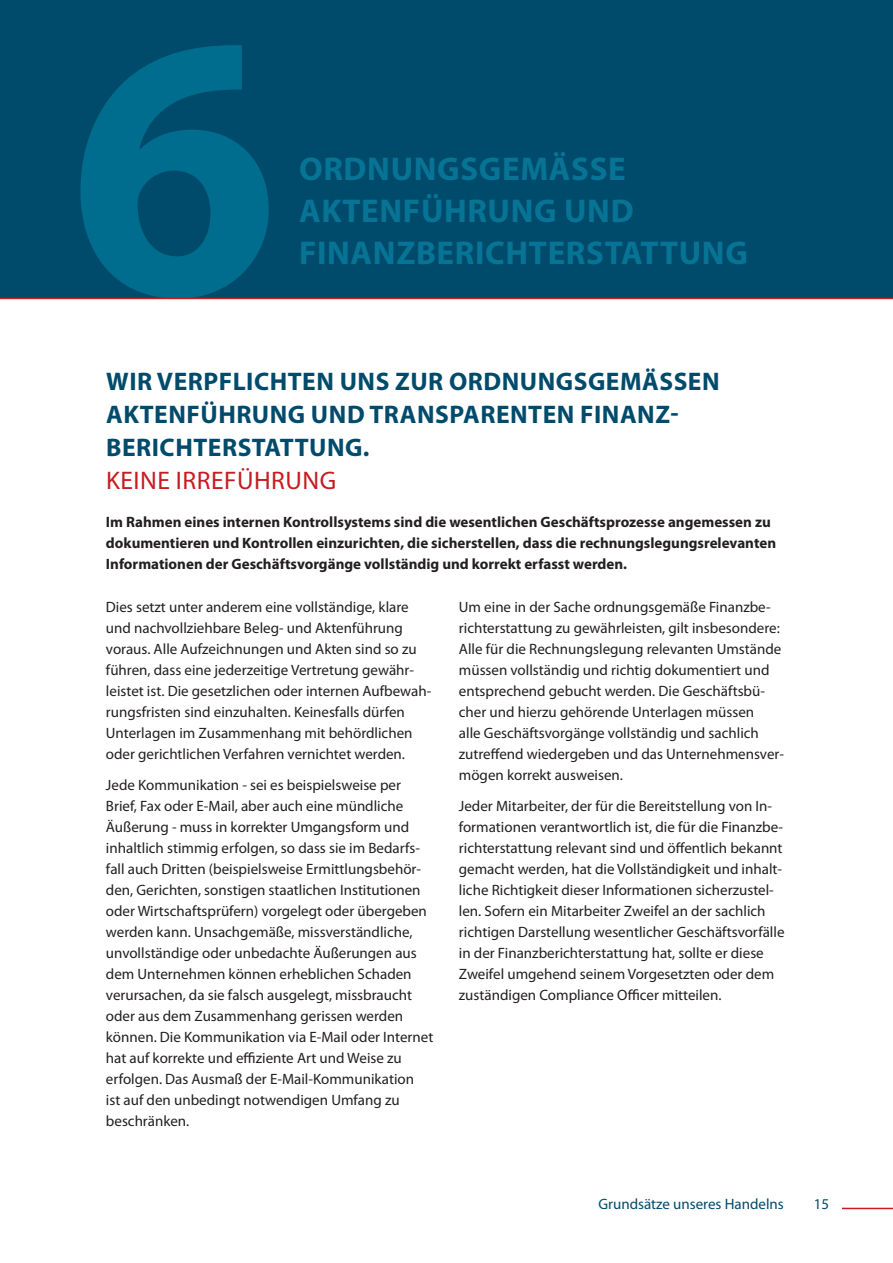
<style>
.page{position:relative;width:893px;height:1263px;background:#fff}
.page>*{position:absolute;margin:0;border:0;box-sizing:border-box;transform-origin:0 0}
.t1{font:700 378px "Myriad Pro";color:#006d8e}
.t2{font:700 33px/42px "Myriad Pro";letter-spacing:.02em;color:#087495}
.t3{font:700 25.5px/33px "Myriad Pro";letter-spacing:.02em;color:#004b6c}
.t4{font:25.5px "Myriad Pro";letter-spacing:.02em;color:#c61c22}
.t5{font:15px/21px "Myriad Pro";color:#231f20}
.t6{font:700 15px/21px "Myriad Pro";color:#231f20}
.t7{font:15px "Myriad Pro";color:#004b6c}
</style>
<div class="page">
<div style="left:0;top:0;width:893px;height:298px;background:#004b6c"></div>
<hr style="left:0;top:298px;width:893px;height:1px;background:#c61c22">
<hr style="left:842px;top:1208px;width:51px;height:1px;background:#c61c22">
<h1 class="t1" style="left:69px;top:-45px;width:211px">6</h1>
<h2 class="t2" style="left:299px;top:148px;width:450px">ORDNUNGSGEMÄSSE<br>AKTENFÜHRUNG UND<br>FINANZBERICHTERSTATTUNG</h2>
<h3 class="t3" style="left:106px;top:365px;width:615px">WIR VERPFLICHTEN UNS ZUR ORDNUNGSGEMÄSSEN<br>AKTENFÜHRUNG UND TRANSPARENTEN FINANZ-<br>BERICHTERSTATTUNG.</h3>
<h3 class="t4" style="left:106px;top:467px;width:231px">KEINE IRREFÜHRUNG</h3>
<p class="t6" style="left:106px;top:511px;width:672px">Im Rahmen eines internen Kontrollsystems sind die wesentlichen Geschäftsprozesse angemessen zu dokumentieren und Kontrollen einzurichten, die sicherstellen, dass die rechnungslegungsrelevanten<br>Informationen der Geschäftsvorgänge vollständig und korrekt erfasst werden.</p>
<p class="t5" style="left:106px;top:597px;width:327px">Dies setzt unter anderem eine vollständige, klare und nachvollziehbare Beleg- und Aktenführung voraus. Alle Aufzeichnungen und Akten sind so zu führen, dass eine jederzeitige Vertretung gewähr&shy;leistet ist. Die gesetzlichen oder internen Aufbewah&shy;rungsfristen sind einzuhalten. Keinesfalls dürfen Unterlagen im Zusammenhang mit behördlichen oder gerichtlichen Verfahren vernichtet werden.</p>
<p class="t5" style="left:106px;top:775px;width:329px">Jede Kommunikation - sei es beispielsweise per Brief, Fax oder E-Mail, aber auch eine mündliche Äußerung - muss in korrekter Umgangsform und inhaltlich stimmig erfolgen, so dass sie im Bedarfs&shy;fall auch Dritten (beispielsweise Ermittlungsbehör&shy;den, Gerichten, sonstigen staatlichen Institutionen oder Wirtschaftsprüfern) vorgelegt oder übergeben werden kann. Unsachgemäße, missverständliche, unvollständige oder unbedachte Äußerungen aus dem Unternehmen können erheblichen Schaden verursachen, da sie falsch ausgelegt, missbraucht oder aus dem Zusammenhang gerissen werden können. Die Kommunikation via E-Mail oder Internet hat auf korrekte und effiziente Art und Weise zu erfolgen. Das Ausmaß der E-Mail-Kommunikation<br>ist auf den unbedingt notwendigen Umfang zu beschränken.</p>
<p class="t5" style="left:459px;top:597px;width:327px">Um eine in der Sache ordnungsgemäße Finanzbe&shy;richterstattung zu gewährleisten, gilt insbesondere:<br>Alle für die Rechnungslegung relevanten Umstände müssen vollständig und richtig dokumentiert und entsprechend gebucht werden. Die Geschäftsbü&shy;cher und hierzu gehörende Unterlagen müssen<br>alle Geschäftsvorgänge vollständig und sachlich zutreffend wiedergeben und das Unternehmensver&shy;mögen korrekt ausweisen.</p>
<p class="t5" style="left:459px;top:796px;width:327px">Jeder Mitarbeiter, der für die Bereitstellung von In&shy;formationen verantwortlich ist, die für die Finanzbe&shy;richterstattung relevant sind und öffentlich bekannt gemacht werden, hat die Vollständigkeit und inhalt&shy;liche Richtigkeit dieser Informationen sicherzustel&shy;len. Sofern ein Mitarbeiter Zweifel an der sachlich richtigen Darstellung wesentlicher Geschäftsvorfälle in der Finanzberichterstattung hat, sollte er diese Zweifel umgehend seinem Vorgesetzten oder dem zuständigen Compliance Officer mitteilen.</p>
<p class="t7" style="left:598px;top:1195px;width:187px">Grundsätze unseres Handelns</p>
<p class="t7" style="left:814px;top:1195px;width:17px">15</p>
</div>
